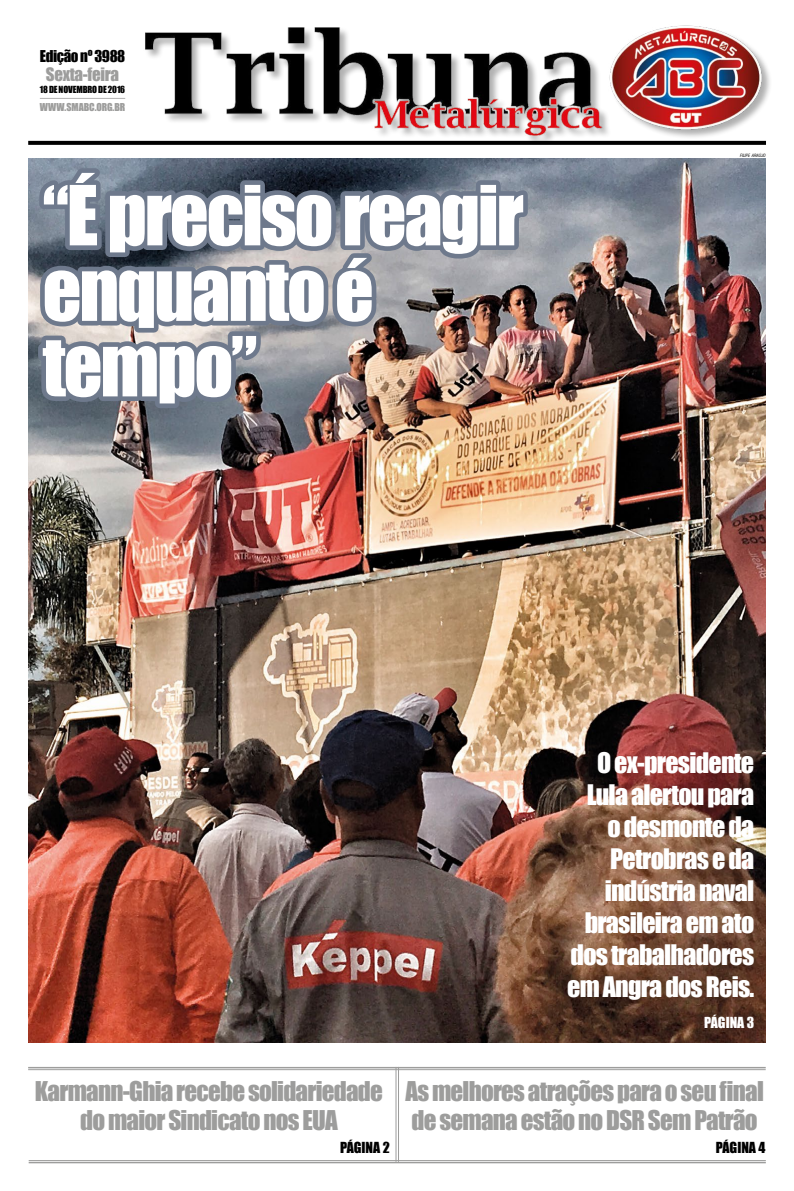
<style>
.page{position:relative;width:794px;height:1191px;background:#fff}
.page>*{position:absolute;margin:0;border:0;box-sizing:border-box;transform-origin:0 0}
.t1{font:76.4px/75.5px "Impact";letter-spacing:-.03em;color:#fff}
.t2{font:26px/32px "Impact";letter-spacing:-.03em;color:#fff;text-align:right}
.t3{font:25px/29px "Impact";letter-spacing:-.03em;color:#9d9d9c;text-align:center}
.t4{font:17px "Impact";color:#9d9d9c}
.t5{font:15px "Impact";letter-spacing:-.03em;color:#000}
.t6{font:14px "Impact";color:#000}
.t7{font:14px "Impact";color:#fff}
.t8{font:10px "Impact";letter-spacing:.005em;color:#9d9d9c}
.t9{font:9px "Impact";letter-spacing:-.02em;color:#000}
.t10{font:italic condensed 4.4px "Swiss 721 BT";color:#000}
</style>
<div class="page">
<svg style="left:28px;top:141px;width:117px;height:4px"></svg>
<hr style="left:40px;top:98px;width:85px;height:1px;background:#b3b2b2">
<img style="left:29px;top:158px;width:737px;height:884px">
<hr style="left:398px;top:1067px;width:1px;height:94px;background:#9d9d9c">
<hr style="left:396px;top:1067px;width:1px;height:94px;background:#9d9d9c">
<hr style="left:28px;top:1067px;width:737px;height:1px;background:#9d9d9c">
<hr style="left:28px;top:1069px;width:737px;height:1px;background:#9d9d9c">
<hr style="left:29px;top:1161px;width:737px;height:2px;background:#9d9d9c">
<hr style="left:29px;top:1160px;width:737px;height:1px;background:#9d9d9c">
<img style="left:32px;top:160px;width:500px;height:253px">
<div style="left:145px;top:26px;width:627px;height:120px;background:#000;opacity:.31"></div>
<img style="left:139px;top:25px;width:633px;height:117px">
<p class="t5" style="left:40px;top:45px;width:87px">Edição nº 3988</p>
<p class="t8" style="left:40px;top:99px;width:87px">www.smabc.org.br</p>
<p class="t4" style="left:46px;top:61px;width:75px">Sexta-feira</p>
<p class="t9" style="left:40px;top:82px;width:87px">18 de novembro de 2016</p>
<h1 class="t1" style="left:43px;top:176px;width:483px">“É preciso reagir enquanto é tempo”</h1>
<p class="t10" style="left:740px;top:153px;width:27px">FILIPE ARAÚJO</p>
<p class="t2" style="left:567px;top:746px;width:189px">O ex-presidente<br>Lula alertou para o desmonte da<br>Petrobras e da indústria naval brasileira em ato dos trabalhadores em Angra dos Reis.</p>
<p class="t7" style="left:704px;top:1012px;width:52px">Página 3</p>
<p class="t3" style="left:35px;top:1076px;width:349px">Karmann-Ghia recebe solidariedade do maior Sindicato nos EUA</p>
<p class="t3" style="left:405px;top:1076px;width:360px;text-align:left">As melhores atrações para o seu final de semana estão no DSR Sem Patrão</p>
<p class="t6" style="left:340px;top:1136px;width:51px">Página 2</p>
<p class="t6" style="left:716px;top:1136px;width:51px">Página 4</p>
</div>
